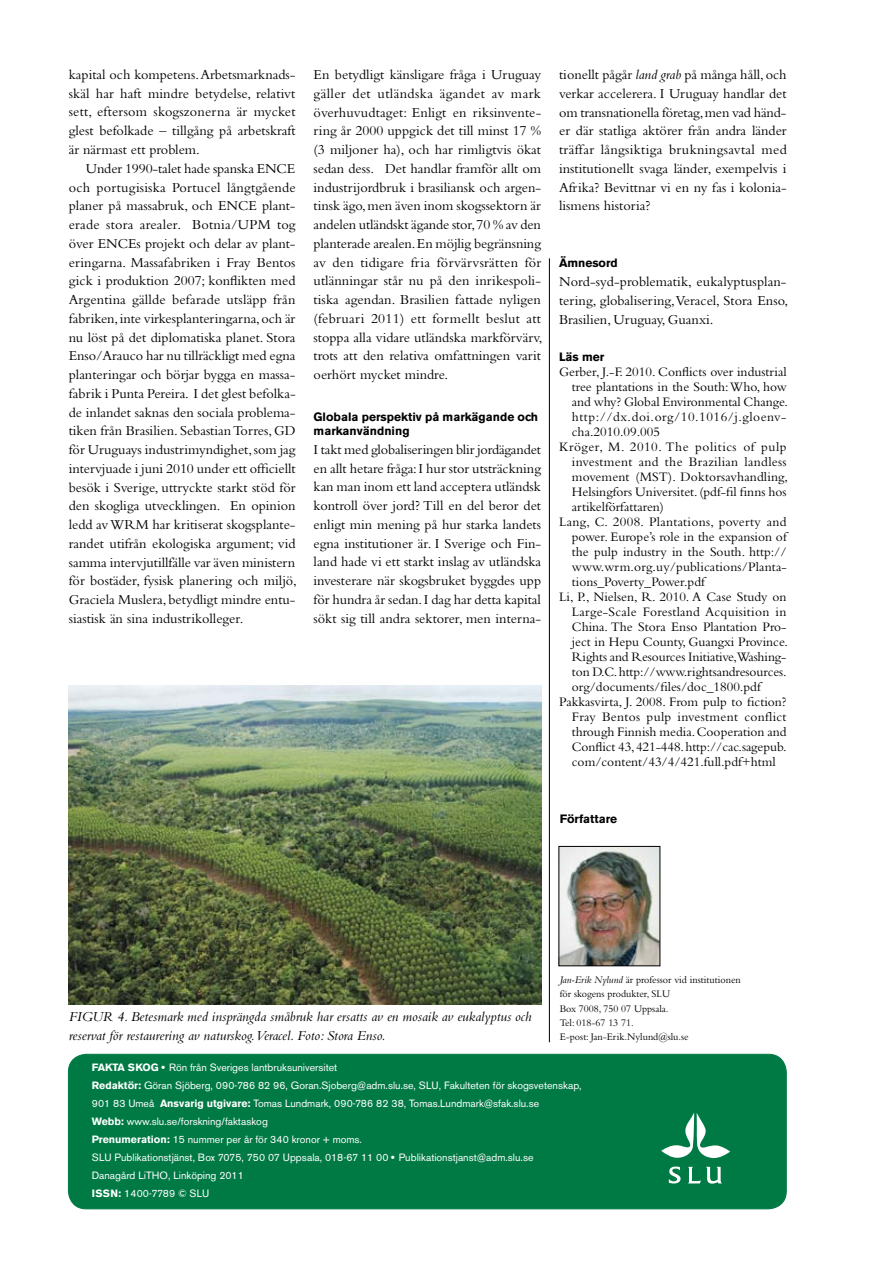
<style>
.page{position:relative;width:893px;height:1263px;background:#fff}
.page>*{position:absolute;margin:0;border:0;box-sizing:border-box;transform-origin:0 0}
.t1{font:14.25px/18.8px "Bembo";color:#000;text-align:justify}
.t2{font:italic 14.25px/18.8px "Bembo";color:#000}
.t3{font:13.5px "Bembo";color:#000}
.t4{font:13.5px "Bembo";letter-spacing:.02em;color:#000}
.t5{font:13.5px "Bembo";letter-spacing:.04em;color:#000}
.t6{font:13.5px "Bembo";letter-spacing:.025em;color:#000}
.t7{font:700 12px/14.4px "Akzidenz Grotesk BE";color:#000}
.t8{font:10.5px/18.1px "Akzidenz Grotesk BE";color:#fff}
.t9{font:10.5px/14.2px "Bembo";color:#000}
.s1{font-style:italic}
.s2{font-weight:700}
</style>
<div class="page">
<hr style="left:549px;top:258px;width:1px;height:784px;background:#000">
<img style="left:561px;top:848px;width:97px;height:116px">
<div style="left:559px;top:846px;width:101px;height:120px;border:1px solid #000"></div>
<div style="left:68px;top:1054px;width:718px;height:155px;background:#007a45;border-radius:18px"></div>
<div style="left:68px;top:1054px;width:719px;height:155px;border:1px solid #007a45;border-radius:18px"></div>
<svg style="left:661px;top:1113px;width:69px;height:45px"></svg>
<svg style="left:669px;top:1166px;width:12px;height:17px"></svg>
<svg style="left:688px;top:1167px;width:34px;height:16px"></svg>
<img style="left:69px;top:686px;width:472px;height:319px">
<p class="t1" style="left:69px;top:65px;width:228px">kapital och kompetens. Arbetsmarknads&shy;skäl har haft mindre betydelse, relativt sett, eftersom skogszonerna är mycket glest befolkade – tillgång på arbetskraft är närmast ett problem.</p>
<p class="t1" style="left:69px;top:159px;width:230px;text-indent:17px">Under 1990-talet hade spanska ENCE och portugisiska Portucel långtgående planer på massabruk, och ENCE plant&shy;erade stora arealer. Botnia/UPM tog över ENCEs projekt och delar av plant&shy;eringarna. Massafabriken i Fray Bentos gick i produktion 2007; konflikten med Argentina gällde befarade utsläpp från fabriken, inte virkesplanteringarna, och är nu löst på det diplomatiska planet. Stora Enso/Arauco har nu tillräckligt med egna planteringar och börjar bygga en massa&shy;fabrik i Punta Pereira. I det glest befolka&shy;de inlandet saknas den sociala problema&shy;tiken från Brasilien. Sebastian Torres, GD för Uruguays industrimyndighet, som jag intervjuade i juni 2010 under ett officiellt besök i Sverige, uttryckte starkt stöd för den skogliga utvecklingen. En opinion ledd av WRM har kritiserat skogsplante&shy;randet utifrån ekologiska argument; vid samma intervjutillfälle var även ministern för bostäder, fysisk planering och miljö, Graciela Muslera, betydligt mindre entu&shy;siastisk än sina industrikolleger.</p>
<p class="t1" style="left:314px;top:65px;width:230px">En betydligt känsligare fråga i Uruguay gäller det utländska ägandet av mark överhuvudtaget: Enligt en riksinvente&shy;ring år 2000 uppgick det till minst 17 % (3 miljoner ha), och har rimligtvis ökat sedan dess. Det handlar framför allt om industrijordbruk i brasiliansk och argen&shy;tinsk ägo, men även inom skogssektorn är andelen utländskt ägande stor, 70 % av den planterade arealen. En möjlig begränsning av den tidigare fria förvärvsrätten för utlänningar står nu på den inrikespoli&shy;tiska agendan. Brasilien fattade nyligen (februari 2011) ett formellt beslut att stoppa alla vidare utländska markförvärv, trots att den relativa omfattningen varit oerhört mycket mindre.</p>
<p class="t7" style="left:314px;top:409px;width:226px">Globala perspektiv på markägande och markanvändning</p>
<p class="t1" style="left:314px;top:440px;width:229px">I takt med globaliseringen blir jordägandet en allt hetare fråga: I hur stor utsträckning kan man inom ett land acceptera utländsk kontroll över jord? Till en del beror det enligt min mening på hur starka landets egna institutioner är. I Sverige och Fin&shy;land hade vi ett starkt inslag av utländska investerare när skogsbruket byggdes upp för hundra år sedan. I dag har detta kapital sökt sig till andra sektorer, men interna-</p>
<p class="t1" style="left:559px;top:65px;width:229px">tionellt pågår <span class="s1">land grab</span> på många håll, och verkar accelerera. I Uruguay handlar det om transnationella företag, men vad händ&shy;er där statliga aktörer från andra länder träffar långsiktiga brukningsavtal med institutionellt svaga länder, exempelvis i Afrika? Bevittnar vi en ny fas i kolonia&shy;lismens historia?</p>
<p class="t7" style="left:559px;top:256px;width:60px">Ämnesord</p>
<p class="t1" style="left:559px;top:272px;width:230px">Nord-syd-problematik, eukalyptusplan&shy;tering, globalisering, Veracel, Stora Enso, Brasilien, Uruguay, Guanxi.</p>
<p class="t7" style="left:559px;top:350px;width:47px">Läs mer</p>
<p class="t3" style="left:559px;top:364px;width:229px">Gerber, J.-F. 2010. Conflicts over industrial</p>
<p class="t3" style="left:572px;top:379px;width:216px">tree plantations in the South: Who, how</p>
<p class="t3" style="left:572px;top:394px;width:218px">and why? Global Environmental Change.</p>
<p class="t5" style="left:572px;top:409px;width:216px">http://dx.doi.org/10.1016/j.gloenv-</p>
<p class="t3" style="left:572px;top:424px;width:90px">cha.2010.09.005</p>
<p class="t5" style="left:559px;top:439px;width:229px">Kröger, M. 2010. The politics of pulp</p>
<p class="t6" style="left:572px;top:454px;width:216px">investment and the Brazilian landless</p>
<p class="t3" style="left:572px;top:469px;width:218px">movement (MST). Doktorsavhandling,</p>
<p class="t3" style="left:572px;top:484px;width:216px">Helsingfors Universitet. (pdf-fil finns hos</p>
<p class="t3" style="left:572px;top:499px;width:94px">artikelförfattaren)</p>
<p class="t4" style="left:559px;top:514px;width:229px">Lang, C. 2008. Plantations, poverty and</p>
<p class="t3" style="left:572px;top:529px;width:216px">power. Europe’s role in the expansion of</p>
<p class="t3" style="left:572px;top:544px;width:216px">the pulp industry in the South. http://</p>
<p class="t3" style="left:572px;top:559px;width:216px">www.wrm.org.uy/publications/Planta-</p>
<p class="t3" style="left:572px;top:574px;width:134px">tions_Poverty_Power.pdf</p>
<p class="t3" style="left:559px;top:589px;width:229px">Li, P., Nielsen, R. 2010. A Case Study on</p>
<p class="t4" style="left:572px;top:604px;width:216px">Large-Scale Forestland Acquisition in</p>
<p class="t3" style="left:572px;top:619px;width:216px">China. The Stora Enso Plantation Pro-</p>
<p class="t3" style="left:572px;top:634px;width:218px">ject in Hepu County, Guangxi Province.</p>
<p class="t3" style="left:572px;top:649px;width:216px">Rights and Resources Initiative,Washing-</p>
<p class="t3" style="left:572px;top:664px;width:216px">ton D.C. http://www.rightsandresources.</p>
<p class="t3" style="left:572px;top:679px;width:190px">org/documents/files/doc_1800.pdf</p>
<p class="t3" style="left:559px;top:694px;width:229px">Pakkasvirta, J. 2008. From pulp to fiction?</p>
<p class="t6" style="left:572px;top:709px;width:216px">Fray Bentos pulp investment conflict</p>
<p class="t3" style="left:572px;top:724px;width:216px">through Finnish media. Cooperation and</p>
<p class="t3" style="left:572px;top:739px;width:216px">Conflict 43, 421-448. http://cac.sagepub.</p>
<p class="t3" style="left:572px;top:754px;width:205px">com/content/43/4/421.full.pdf+html</p>
<p class="t7" style="left:560px;top:812px;width:59px">Författare</p>
<p class="t9" style="left:560px;top:972px;width:183px"><span class="s1">Jan-Erik Nylund</span> är professor vid institutionen för skogens produkter, SLU<br>Box 7008, 750 07 Uppsala.<br>Tel: 018-67 13 71.<br>E-post: Jan-Erik.Nylund@slu.se</p>
<p class="t8" style="left:92px;top:1058px;width:491px"><span class="s2">FAKTA SKOG •</span> Rön från Sveriges lantbruksuniversitet<br><span class="s2">Redaktör:</span> Göran Sjöberg, 090-786 82 96, Goran.Sjoberg@adm.slu.se, SLU, Fakulteten för skogsvetenskap, 901 83 Umeå <span class="s2">Ansvarig utgivare:</span> Tomas Lundmark, 090-786 82 38, Tomas.Lundmark@sfak.slu.se<br><span class="s2">Webb:</span> www.slu.se/forskning/faktaskog<br><span class="s2">Prenumeration:</span> 15 nummer per år för 340 kronor + moms.<br>SLU Publikationstjänst, Box 7075, 750 07 Uppsala, 018-67 11 00 <span class="s2">•</span> Publikationstjanst@adm.slu.se<br>Danagård LiTHO, Linköping 2011<br><span class="s2">ISSN:</span> 1400-7789 © SLU</p>
<p class="t2" style="left:69px;top:1007px;width:464px">FIGUR 4. Betesmark med insprängda småbruk har ersatts av en mosaik av eukalyptus och reservat för restaurering av naturskog. Veracel. Foto: Stora Enso.</p>
</div>
